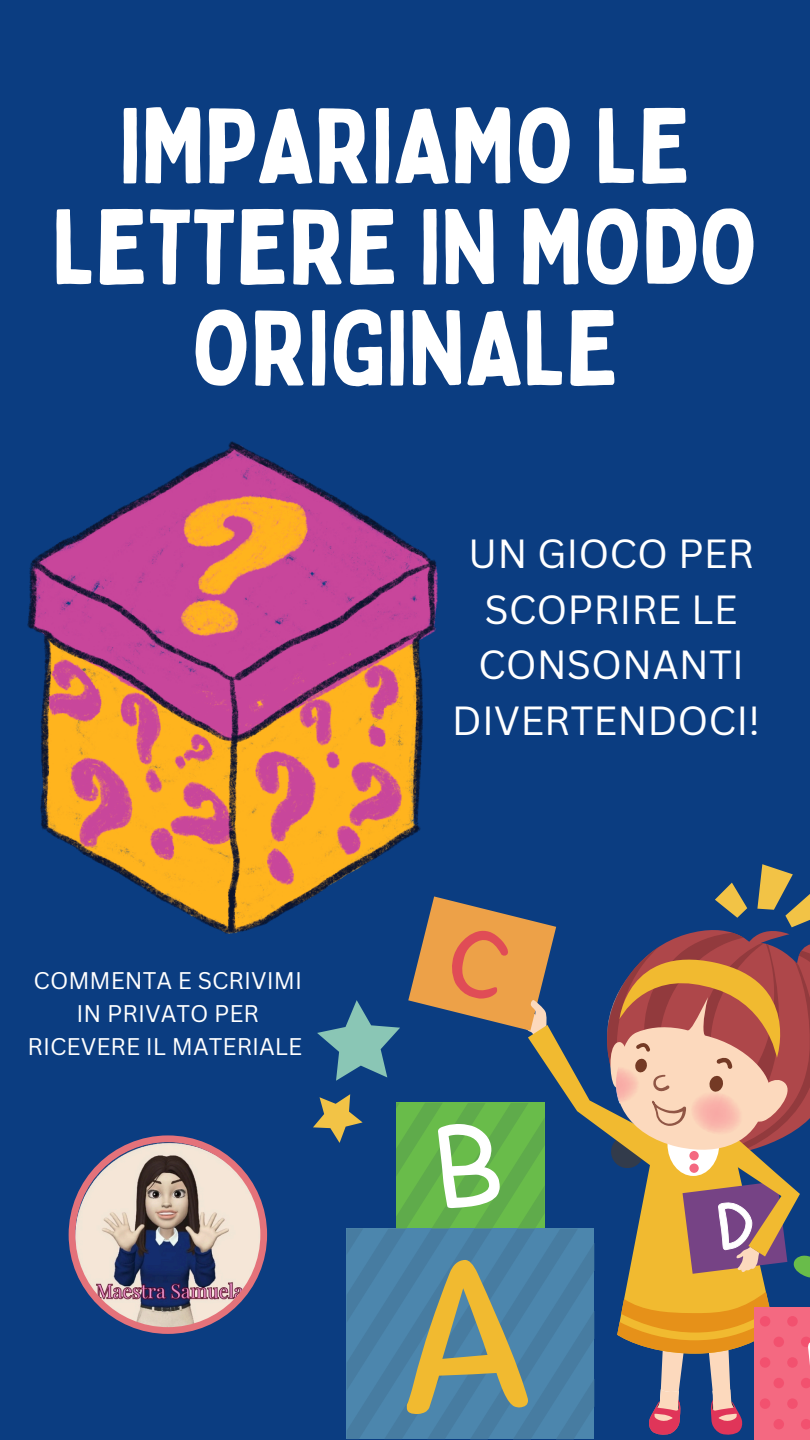
<style>
.page{position:relative;width:810px;height:1440px;background:#0b3d81}
.page>*{position:absolute;margin:0;border:0;box-sizing:border-box;transform-origin:0 0}
.t1{font:104.6px/101.1px "Bobby Jones";color:#fff;text-align:center}
.t2{font:39.6px/55.4px "Canva Sans";color:#fff;text-align:center}
.t3{font:23.5px/32.7px "Canva Sans";color:#fff;text-align:center}
</style>
<div class="page">
<img style="left:27px;top:441px;width:410px;height:492px">
<svg style="left:313px;top:864px;width:497px;height:575px"></svg>
<svg style="left:69px;top:1135px;width:198px;height:199px"></svg>
<p class="t1" style="left:52px;top:93px;width:707px">IMPARIAMO LE<br>LETTERE IN MODO<br>ORIGINALE</p>
<p class="t3" style="left:28px;top:964px;width:276px">COMMENTA E SCRIVIMI<br>IN PRIVATO PER<br>RICEVERE IL MATERIALE</p>
<h2 class="t2" style="left:452px;top:525px;width:310px">UN GIOCO PER<br>SCOPRIRE LE<br>CONSONANTI<br>DIVERTENDOCI!</h2>
</div>
